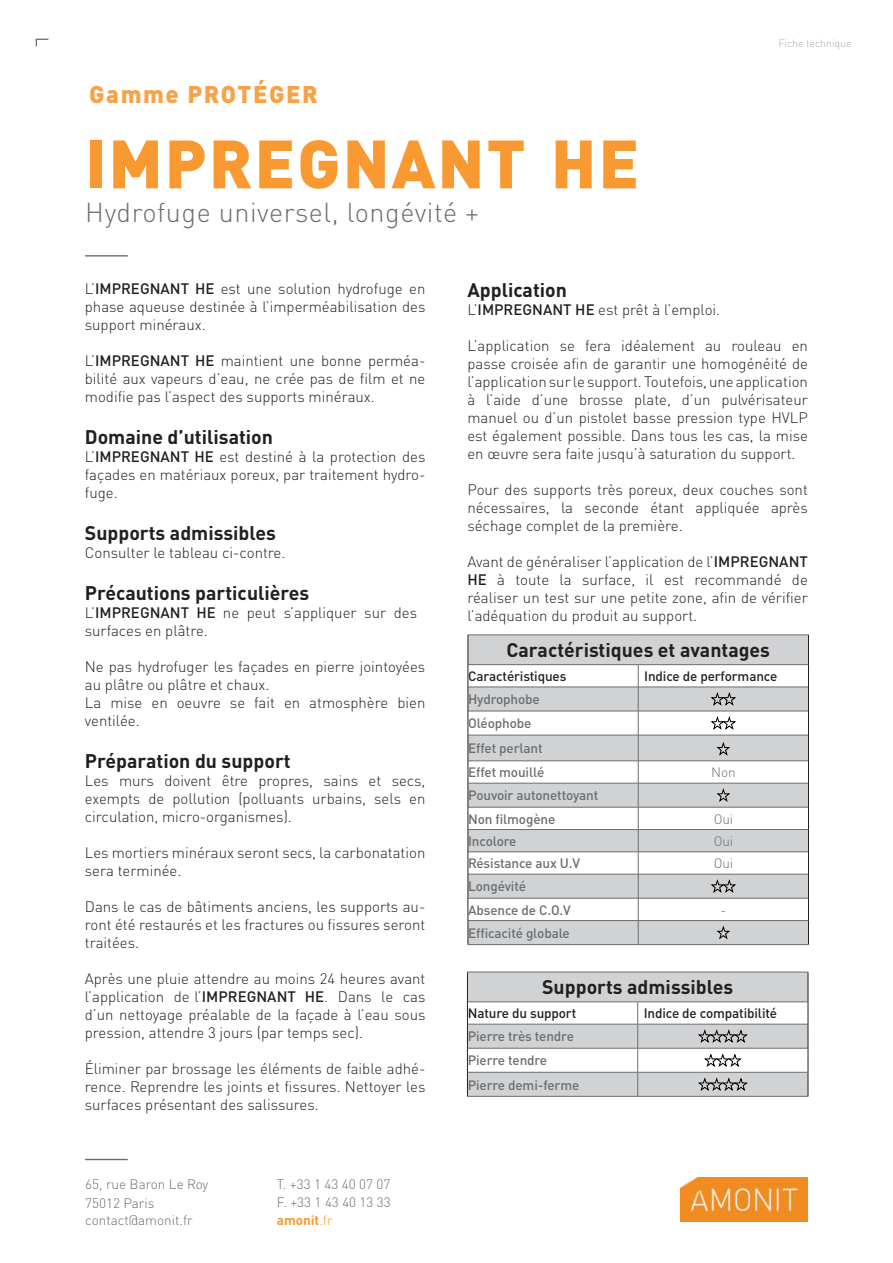
<style>
.page{position:relative;width:893px;height:1263px;background:#fff}
.page>*{position:absolute;margin:0;border:0;box-sizing:border-box;transform-origin:0 0}
.t1{font:900 67.2px "DINOT";letter-spacing:.03em;color:#f89931}
.t2{font:300 27px "DINOT";letter-spacing:.02em;color:#6c6d70}
.t3{font:900 23.85px "DINOT";letter-spacing:.065em;color:#f9a245}
.t4{font:700 19.5px "DINOT";color:#231f20}
.t5{font:300 15px/18px "DINOT";color:#231f20;text-align:justify}
.t6{font:500 13.5px/24.3px "DINOT";letter-spacing:-.01em;color:#6c6d70}
.t7{font:300 13.5px/18px "DINOT";color:#6c6d70}
.t8{font:500 13.5px "DINOT";letter-spacing:-.01em;color:#231f20}
.t9{font:300 10.5px "DINOT";color:#a8a9ad}
.s1{font-weight:500}
.s2{font-weight:700;color:#f89931}
.s3{color:#f89931}
</style>
<div class="page">
<svg style="left:85px;top:255px;width:43px;height:2px"></svg>
<svg style="left:36px;top:39px;width:13px;height:8px"></svg>
<svg style="left:85px;top:1159px;width:43px;height:1px"></svg>
<img style="left:680px;top:1178px;width:128px;height:43px">
<svg style="left:469px;top:636px;width:339px;height:308px;fill:#d1d2d4"></svg>
<hr style="left:468px;top:635px;width:170px;height:1px;background:#6c6d70">
<hr style="left:638px;top:635px;width:171px;height:1px;background:#6c6d70">
<hr style="left:468px;top:664px;width:170px;height:1px;background:#6c6d70">
<hr style="left:638px;top:664px;width:170px;height:1px;background:#6c6d70">
<hr style="left:468px;top:687px;width:170px;height:1px;background:#6c6d70">
<hr style="left:638px;top:687px;width:170px;height:1px;background:#6c6d70">
<hr style="left:468px;top:711px;width:170px;height:1px;background:#6c6d70">
<hr style="left:638px;top:711px;width:170px;height:1px;background:#6c6d70">
<hr style="left:468px;top:735px;width:170px;height:1px;background:#6c6d70">
<hr style="left:638px;top:735px;width:170px;height:1px;background:#6c6d70">
<hr style="left:468px;top:760px;width:170px;height:1px;background:#6c6d70">
<hr style="left:638px;top:760px;width:170px;height:1px;background:#6c6d70">
<hr style="left:468px;top:783px;width:170px;height:1px;background:#6c6d70">
<hr style="left:638px;top:783px;width:170px;height:1px;background:#6c6d70">
<hr style="left:468px;top:807px;width:170px;height:1px;background:#6c6d70">
<hr style="left:638px;top:807px;width:170px;height:1px;background:#6c6d70">
<hr style="left:468px;top:829px;width:170px;height:1px;background:#6c6d70">
<hr style="left:638px;top:829px;width:170px;height:1px;background:#6c6d70">
<hr style="left:468px;top:851px;width:170px;height:1px;background:#6c6d70">
<hr style="left:638px;top:851px;width:170px;height:1px;background:#6c6d70">
<hr style="left:468px;top:874px;width:170px;height:1px;background:#6c6d70">
<hr style="left:638px;top:874px;width:170px;height:1px;background:#6c6d70">
<hr style="left:468px;top:898px;width:170px;height:1px;background:#6c6d70">
<hr style="left:638px;top:898px;width:170px;height:1px;background:#6c6d70">
<hr style="left:468px;top:920px;width:170px;height:1px;background:#6c6d70">
<hr style="left:638px;top:920px;width:170px;height:1px;background:#6c6d70">
<svg style="left:638px;top:665px;width:1px;height:279px"></svg>
<hr style="left:468px;top:944px;width:170px;height:1px;background:#6c6d70">
<hr style="left:638px;top:944px;width:171px;height:1px;background:#6c6d70">
<hr style="left:468px;top:635px;width:1px;height:30px;background:#231f20">
<hr style="left:808px;top:635px;width:1px;height:30px;background:#231f20">
<svg style="left:468px;top:665px;width:1px;height:279px"></svg>
<svg style="left:808px;top:665px;width:1px;height:279px"></svg>
<svg style="left:711px;top:693px;width:25px;height:12px"></svg>
<svg style="left:711px;top:717px;width:25px;height:12px"></svg>
<svg style="left:717px;top:743px;width:13px;height:12px"></svg>
<svg style="left:717px;top:789px;width:13px;height:13px"></svg>
<svg style="left:711px;top:880px;width:25px;height:13px"></svg>
<svg style="left:717px;top:927px;width:13px;height:12px"></svg>
<hr style="left:467px;top:1096px;width:171px;height:1px;background:#6c6d70">
<hr style="left:638px;top:1096px;width:170px;height:1px;background:#6c6d70">
<svg style="left:467px;top:972px;width:342px;height:124px"></svg>
<h3 class="t3" style="left:89px;top:79px;width:230px">Gamme PROTÉGER</h3>
<h1 class="t1" style="left:85px;top:119px;width:556px">IMPREGNANT HE</h1>
<h2 class="t2" style="left:85px;top:195px;width:395px">Hydrofuge universel, longévité +</h2>
<p class="t9" style="left:778px;top:36px;width:75px">Fiche technique</p>
<p class="t5" style="left:85px;top:279px;width:342px">L’<span class="s1">IMPREGNANT HE</span> est une solution hydrofuge en phase aqueuse destinée à l’imperméabilisation des support minéraux.</p>
<p class="t5" style="left:85px;top:351px;width:342px">L’<span class="s1">IMPREGNANT HE</span> maintient une bonne perméa&shy;bilité aux vapeurs d’eau, ne crée pas de film et ne modifie pas l’aspect des supports minéraux.</p>
<h3 class="t4" style="left:85px;top:424px;width:190px">Domaine d’utilisation</h3>
<p class="t5" style="left:85px;top:447px;width:342px">L’<span class="s1">IMPREGNANT HE</span> est destiné à la protection des façades en matériaux poreux, par traitement hydro&shy;fuge.</p>
<h3 class="t4" style="left:85px;top:520px;width:193px">Supports admissibles</h3>
<p class="t5" style="left:85px;top:543px;width:202px">Consulter le tableau ci-contre.</p>
<h3 class="t4" style="left:85px;top:580px;width:226px">Précautions particulières</h3>
<p class="t5" style="left:85px;top:603px;width:334px">L’<span class="s1">IMPREGNANT HE</span> ne peut s’appliquer sur des surfaces en plâtre.</p>
<p class="t5" style="left:85px;top:657px;width:342px;text-align:left">Ne pas hydrofuger les façades en pierre jointoyées au plâtre ou plâtre et chaux.<br>La mise en oeuvre se fait en atmosphère bien ventilée.</p>
<h3 class="t4" style="left:85px;top:748px;width:207px">Préparation du support</h3>
<p class="t5" style="left:85px;top:771px;width:342px">Les murs doivent être propres, sains et secs, exempts de pollution (polluants urbains, sels en circulation, micro-organismes).</p>
<p class="t5" style="left:85px;top:843px;width:342px">Les mortiers minéraux seront secs, la carbonatation sera terminée.</p>
<p class="t5" style="left:85px;top:897px;width:342px">Dans le cas de bâtiments anciens, les supports au&shy;ront été restaurés et les fractures ou fissures seront traitées.</p>
<p class="t5" style="left:85px;top:969px;width:342px">Après une pluie attendre au moins 24 heures avant l’application de l’<span class="s1">IMPREGNANT HE</span>. Dans le cas d’un nettoyage préalable de la façade à l’eau sous pression, attendre 3 jours (par temps sec).</p>
<p class="t5" style="left:85px;top:1059px;width:342px">Éliminer par brossage les éléments de faible adhé&shy;rence. Reprendre les joints et fissures. Nettoyer les surfaces présentant des salissures.</p>
<p class="t7" style="left:85px;top:1174px;width:125px;line-height:18.8px">65, rue Baron Le Roy<br>75012 Paris</p>
<p class="t7" style="left:85px;top:1211px;width:109px">contact@amonit.fr</p>
<p class="t7" style="left:277px;top:1175px;width:116px;text-align:justify">T. +33 1 43 40 07 07<br>F. +33 1 43 40 13 33 <span class="s2">amonit</span><span class="s3">.fr</span></p>
<h3 class="t4" style="left:467px;top:277px;width:101px">Application</h3>
<p class="t5" style="left:467px;top:301px;width:254px">L’<span class="s1">IMPREGNANT HE</span> est prêt à l’emploi.</p>
<p class="t5" style="left:467px;top:337px;width:342px">L’application se fera idéalement au rouleau en passe croisée afin de garantir une homogénéité de l’application sur le support. Toutefois, une application à l’aide d’une brosse plate, d’un pulvérisateur manuel ou d’un pistolet basse pression type HVLP est également possible. Dans tous les cas, la mise en œuvre sera faite jusqu’à saturation du support.</p>
<p class="t5" style="left:467px;top:481px;width:342px">Pour des supports très poreux, deux couches sont nécessaires, la seconde étant appliquée après séchage complet de la première.</p>
<p class="t5" style="left:467px;top:553px;width:342px">Avant de généraliser l’application de l’<span class="s1">IMPREGNANT HE</span> à toute la surface, il est recommandé de réaliser un test sur une petite zone, afin de vérifier l’adéquation du produit au support.</p>
<h3 class="t4" style="left:506px;top:637px;width:265px">Caractéristiques et avantages</h3>
<p class="t8" style="left:468px;top:667px;width:100px">Caractéristiques</p>
<p class="t8" style="left:644px;top:667px;width:135px">Indice de performance</p>
<p class="t6" style="left:468px;top:687px;width:78px">Hydrophobe<br>Oléophobe<br>Effet perlant<br>Effet mouillé</p>
<p class="t7" style="left:711px;top:763px;width:26px">Non</p>
<p class="t6" style="left:468px;top:783px;width:132px;line-height:23.2px">Pouvoir autonettoyant<br>Non filmogène</p>
<p class="t7" style="left:714px;top:809px;width:21px">Oui</p>
<p class="t6" style="left:468px;top:828px;width:50px">Incolore</p>
<p class="t7" style="left:714px;top:832px;width:21px">Oui</p>
<p class="t6" style="left:468px;top:851px;width:113px">Résistance aux U.V</p>
<p class="t7" style="left:714px;top:854px;width:21px">Oui</p>
<p class="t6" style="left:468px;top:874px;width:104px;line-height:23.2px">Longévité<br>Absence de C.O.V</p>
<p class="t7" style="left:720px;top:900px;width:7px">-</p>
<p class="t6" style="left:468px;top:920px;width:103px">Efficacité globale</p>
<h3 class="t4" style="left:542px;top:974px;width:193px">Supports admissibles</h3>
<p class="t8" style="left:468px;top:1005px;width:110px">Nature du support</p>
<p class="t8" style="left:644px;top:1005px;width:135px">Indice de compatibilité</p>
<p class="t6" style="left:468px;top:1024px;width:113px">Pierre très tendre<br>Pierre tendre<br>Pierre demi-ferme</p>
</div>
